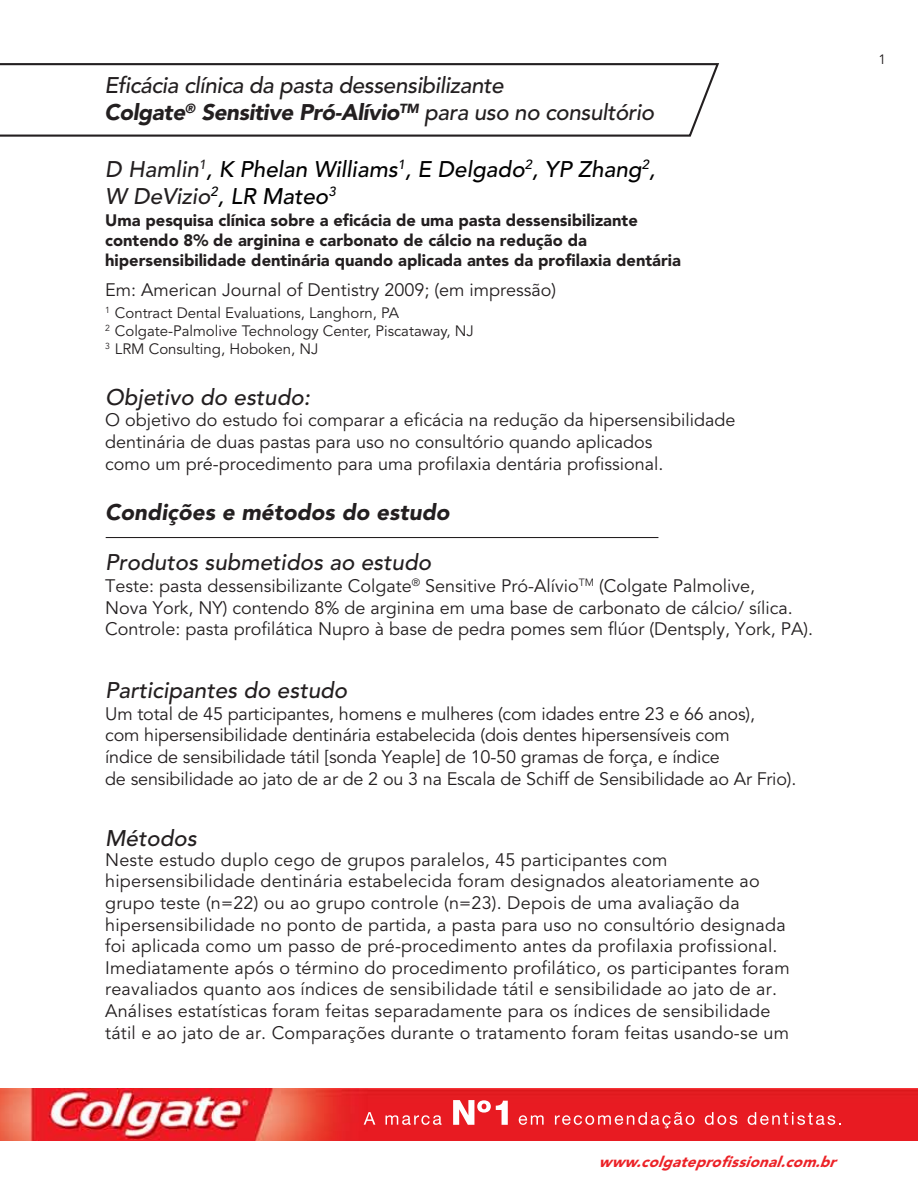
<style>
.page{position:relative;width:918px;height:1188px;background:#fff}
.page>*{position:absolute;margin:0;border:0;box-sizing:border-box;transform-origin:0 0}
.t1{font:italic 500 22.5px/27px "Avenir";letter-spacing:-.02em;color:#231f20}
.t2{font:italic 500 22.5px "Avenir";color:#231f20}
.t3{font:italic 500 22.5px/27px "Avenir";color:#000}
.t4{font:italic 900 22.5px "Avenir";color:#231f20}
.t5{font:18px/21.6px "Avenir";color:#231f20}
.t6{font:900 16.5px/19.8px "Avenir";color:#231f20}
.t7{font:15px/18px "Avenir";color:#231f20}
.t8{font:italic 900 15px "Avenir";letter-spacing:.02em;color:#ec2227}
.t9{font:13.5px "Avenir";color:#231f20}
.s1{font-weight:900}
.s2{color:#231f20}
</style>
<div class="page">
<svg style="left:0;top:63px;width:719px;height:74px"></svg>
<hr style="left:106px;top:537px;width:552px;height:1px;background:#231f20">
<img style="left:0;top:1089px;width:918px;height:51px">
<svg style="left:453px;top:1100px;width:55px;height:25px"></svg>
<svg style="left:364px;top:1112px;width:11px;height:13px"></svg>
<svg style="left:386px;top:1115px;width:56px;height:10px"></svg>
<svg style="left:519px;top:1115px;width:25px;height:10px"></svg>
<svg style="left:555px;top:1112px;width:139px;height:16px;background:#ec494f"></svg>
<svg style="left:705px;top:1112px;width:32px;height:13px"></svg>
<svg style="left:748px;top:1112px;width:93px;height:13px"></svg>
<p class="t1" style="left:105px;top:72px;width:551px">Eficácia clínica da pasta dessensibilizante<br><span class="s1">Colgate</span><sup>®</sup> <span class="s1">Sensitive Pró-Alívio</span><sup>TM</sup> para uso no consultório</p>
<p class="t3" style="left:105px;top:156px;width:552px"><span class="s2">D Hamlin</span><sup>1</sup>, K Phelan Williams<sup>1</sup>, E Delgado<sup>2</sup>, YP Zhang<sup>2</sup>,<br><span class="s2">W DeVizio</span><sup>2</sup>, LR Mateo<sup>3</sup></p>
<p class="t6" style="left:105px;top:210px;width:577px">Uma pesquisa clínica sobre a eficácia de uma pasta dessensibilizante contendo 8% de arginina e carbonato de cálcio na redução da hipersensibilidade dentinária quando aplicada antes da profilaxia dentária</p>
<p class="t5" style="left:105px;top:280px;width:453px">Em: American Journal of Dentistry 2009; (em impressão)</p>
<p class="t7" style="left:105px;top:305px;width:370px"><sup>1</sup> Contract Dental Evaluations, Langhorn, PA<br><sup>2</sup> Colgate-Palmolive Technology Center, Piscataway, NJ<br><sup>3</sup> LRM Consulting, Hoboken, NJ</p>
<p class="t2" style="left:105px;top:384px;width:207px">Objetivo do estudo:</p>
<p class="t5" style="left:105px;top:410px;width:632px">O objetivo do estudo foi comparar a eficácia na redução da hipersensibilidade dentinária de duas pastas para uso no consultório quando aplicados<br>como um pré-procedimento para uma profilaxia dentária profissional.</p>
<p class="t4" style="left:105px;top:499px;width:346px">Condições e métodos do estudo</p>
<p class="t2" style="left:105px;top:550px;width:327px">Produtos submetidos ao estudo</p>
<p class="t5" style="left:105px;top:576px;width:710px">Teste: pasta dessensibilizante Colgate<sup>®</sup> Sensitive Pró-Alívio<sup>TM</sup> (Colgate Palmolive,<br>Nova York, NY) contendo 8% de arginina em uma base de carbonato de cálcio/ sílica.<br>Controle: pasta profilática Nupro à base de pedra pomes sem flúor (Dentsply, York, PA).</p>
<p class="t2" style="left:105px;top:678px;width:244px">Participantes do estudo</p>
<p class="t5" style="left:105px;top:703px;width:693px">Um total de 45 participantes, homens e mulheres (com idades entre 23 e 66 anos),<br>com hipersensibilidade dentinária estabelecida (dois dentes hipersensíveis com<br>índice de sensibilidade tátil [sonda Yeaple] de 10-50 gramas de força, e índice<br>de sensibilidade ao jato de ar de 2 ou 3 na Escala de Schiff de Sensibilidade ao Ar Frio).</p>
<p class="t2" style="left:105px;top:825px;width:93px">Métodos</p>
<p class="t5" style="left:105px;top:849px;width:686px">Neste estudo duplo cego de grupos paralelos, 45 participantes com hipersensibilidade dentinária estabelecida foram designados aleatoriamente ao grupo teste (n=22) ou ao grupo controle (n=23). Depois de uma avaliação da hipersensibilidade no ponto de partida, a pasta para uso no consultório designada foi aplicada como um passo de pré-procedimento antes da profilaxia profissional.<br>Imediatamente após o término do procedimento profilático, os participantes foram reavaliados quanto aos índices de sensibilidade tátil e sensibilidade ao jato de ar.<br>Análises estatísticas foram feitas separadamente para os índices de sensibilidade tátil e ao jato de ar. Comparações durante o tratamento foram feitas usando-se um</p>
<p class="t9" style="left:878px;top:52px;width:9px">1</p>
<p class="t8" style="left:599px;top:1153px;width:242px">www.colgateprofissional.com.br</p>
</div>
